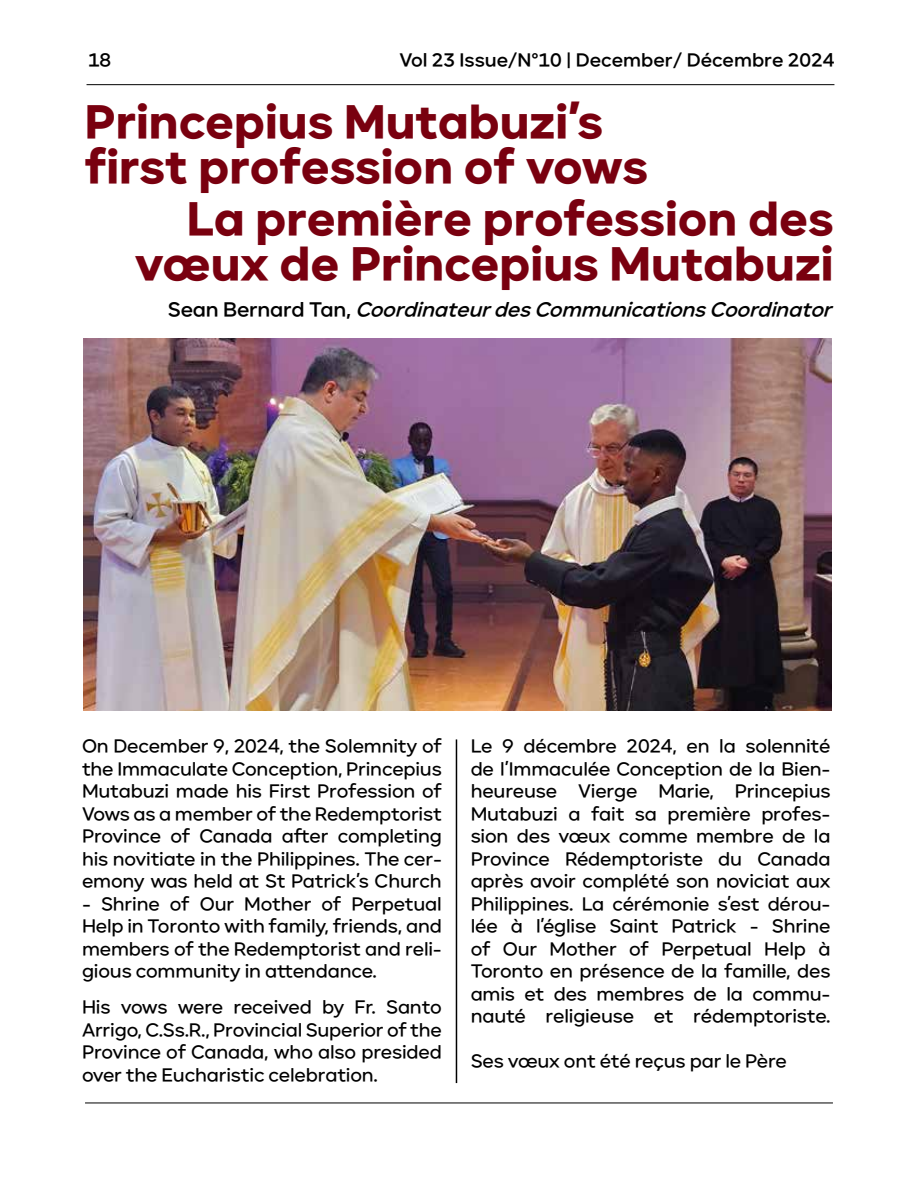
<style>
.page{position:relative;width:918px;height:1188px;background:#fff}
.page>*{position:absolute;margin:0;border:0;box-sizing:border-box;transform-origin:0 0}
.t1{font:800 45px/45px "Carmen Sans";color:#79000f}
.t2{font:italic 600 19.5px "Carmen Sans";color:#000}
.t3{font:500 18px/22.5px "Carmen Sans";letter-spacing:-.01em;color:#000;text-align:justify}
.t4{font:600 18px "Carmen Sans";color:#000}
.s1{font-style:normal}
</style>
<div class="page">
<hr style="left:85px;top:1103px;width:748px;height:1px;background:#000">
<hr style="left:87px;top:84px;width:747px;height:1px;background:#000">
<img style="left:83px;top:338px;width:748px;height:373px">
<hr style="left:456px;top:739px;width:1px;height:344px;background:#000">
<p class="t4" style="left:88px;top:48px;width:25px">18</p>
<p class="t4" style="left:399px;top:48px;width:437px">Vol 23 Issue/N°10 | December/ Décembre 2024</p>
<h1 class="t1" style="left:85px;top:99px;width:565px">Princepius Mutabuzi’s first profession of vows</h1>
<h1 class="t1" style="left:135px;top:195px;width:700px;text-align:right">La première profession des vœux de Princepius Mutabuzi</h1>
<p class="t2" style="left:168px;top:297px;width:672px"><span class="s1">S e a n B e r n a r d Ta n ,</span> CoordinateurdesCommunicationsCoordinator</p>
<p class="t3" style="left:82px;top:735px;width:361px">On December 9, 2024, the Solemnity of the Immaculate Conception, Princepius Mutabuzi made his First Profession of Vows as a member of the Redemptorist Province of Canada after completing his novitiate in the Philippines. The cer&shy;emony was held at St Patrick’s Church</p>
<p class="t3" style="left:82px;top:892px;width:361px">- Shrine of Our Mother of Perpetual Help in Toronto with family, friends, and members of the Redemptorist and reli&shy;gious community in attendance.</p>
<p class="t3" style="left:82px;top:996px;width:361px">His vows were received by Fr. Santo Arrigo, C.Ss.R., Provincial Superior of the Province of Canada, who also presided over the Eucharistic celebration.</p>
<p class="t3" style="left:471px;top:735px;width:361px">Le 9 décembre 2024, en la solennité de l’Immaculée Conception de la Bien&shy;heureuse Vierge Marie, Princepius Mutabuzi a fait sa première profes&shy;sion des vœux comme membre de la Province Rédemptoriste du Canada après avoir complété son noviciat aux Philippines. La cérémonie s’est dérou&shy;lée à l’église Saint Patrick - Shrine of Our Mother of Perpetual Help à Toronto en présence de la famille, des amis et des membres de la commu&shy;nauté religieuse et rédemptoriste.</p>
<p class="t3" style="left:471px;top:1050px;width:318px">Ses vœux ont été reçus par le Père</p>
</div>
